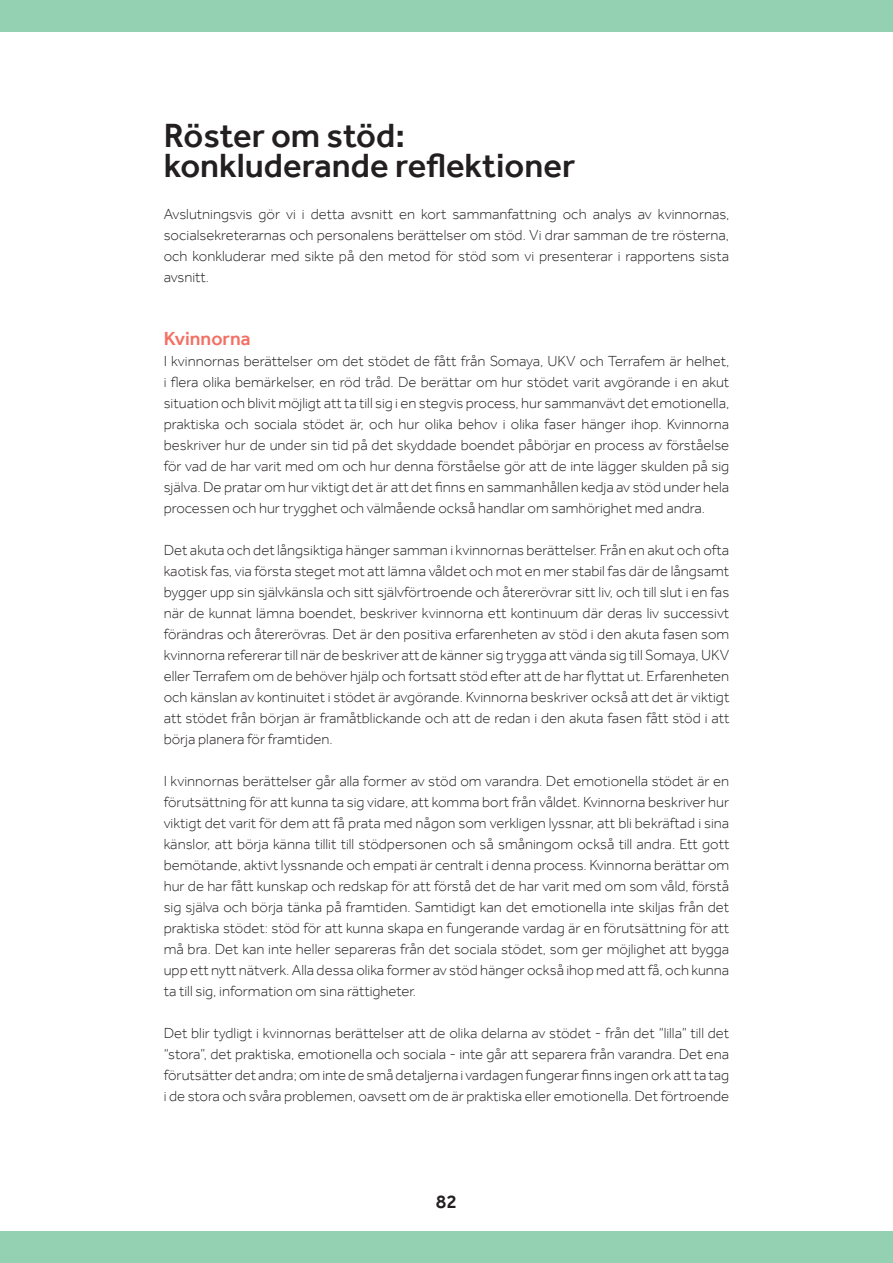
<style>
.page{position:relative;width:893px;height:1263px;background:#fff}
.page>*{position:absolute;margin:0;border:0;box-sizing:border-box;transform-origin:0 0}
.t1{font:500 34.5px "Effra";color:#231f20}
.t2{font:500 19.5px "Effra";color:#f27064}
.t3{font:500 19.5px "Effra";color:#231f20}
.t4{font:300 15px/21px "Effra";color:#231f20;text-align:justify}
</style>
<div class="page">
<div style="left:0;top:0;width:893px;height:32px;background:#93d1b2"></div>
<div style="left:0;top:1231px;width:893px;height:32px;background:#93d1b2"></div>
<p class="t1" style="left:164px;top:114px;width:243px">Röster om stöd:</p>
<p class="t1" style="left:164px;top:144px;width:413px">konkluderande reflektioner</p>
<p class="t4" style="left:164px;top:203px;width:567px">Avslutningsvis gör vi i detta avsnitt en kort sammanfattning och analys av kvinnornas, socialsekreterarnas och personalens berättelser om stöd. Vi drar samman de tre rösterna, och konkluderar med sikte på den metod för stöd som vi presenterar i rapportens sista avsnitt.</p>
<p class="t2" style="left:164px;top:326px;width:88px">Kvinnorna</p>
<p class="t4" style="left:164px;top:350px;width:567px">I kvinnornas berättelser om det stödet de fått från Somaya, UKV och Terrafem är helhet, i flera olika bemärkelser, en röd tråd. De berättar om hur stödet varit avgörande i en akut situation och blivit möjligt att ta till sig i en stegvis process, hur sammanvävt det emotionella, praktiska och sociala stödet är, och hur olika behov i olika faser hänger ihop. Kvinnorna beskriver hur de under sin tid på det skyddade boendet påbörjar en process av förståelse för vad de har varit med om och hur denna förståelse gör att de inte lägger skulden på sig själva. De pratar om hur viktigt det är att det finns en sammanhållen kedja av stöd under hela processen och hur trygghet och välmående också handlar om samhörighet med andra.</p>
<p class="t4" style="left:164px;top:539px;width:567px">Det akuta och det långsiktiga hänger samman i kvinnornas berättelser. Från en akut och ofta kaotisk fas, via första steget mot att lämna våldet och mot en mer stabil fas där de långsamt bygger upp sin självkänsla och sitt självförtroende och återerövrar sitt liv, och till slut i en fas när de kunnat lämna boendet, beskriver kvinnorna ett kontinuum där deras liv successivt förändras och återerövras. Det är den positiva erfarenheten av stöd i den akuta fasen som kvinnorna refererar till när de beskriver att de känner sig trygga att vända sig till Somaya, UKV eller Terrafem om de behöver hjälp och fortsatt stöd efter att de har flyttat ut. Erfarenheten och känslan av kontinuitet i stödet är avgörande. Kvinnorna beskriver också att det är viktigt att stödet från början är framåtblickande och att de redan i den akuta fasen fått stöd i att börja planera för framtiden.</p>
<p class="t4" style="left:164px;top:770px;width:567px">I kvinnornas berättelser går alla former av stöd om varandra. Det emotionella stödet är en förutsättning för att kunna ta sig vidare, att komma bort från våldet. Kvinnorna beskriver hur viktigt det varit för dem att få prata med någon som verkligen lyssnar, att bli bekräftad i sina känslor, att börja känna tillit till stödpersonen och så småningom också till andra. Ett gott bemötande, aktivt lyssnande och empati är centralt i denna process. Kvinnorna berättar om hur de har fått kunskap och redskap för att förstå det de har varit med om som våld, förstå sig själva och börja tänka på framtiden. Samtidigt kan det emotionella inte skiljas från det praktiska stödet: stöd för att kunna skapa en fungerande vardag är en förutsättning för att må bra. Det kan inte heller separeras från det sociala stödet, som ger möjlighet att bygga upp ett nytt nätverk. Alla dessa olika former av stöd hänger också ihop med att få, och kunna ta till sig, information om sina rättigheter.</p>
<p class="t4" style="left:164px;top:1022px;width:567px">Det blir tydligt i kvinnornas berättelser att de olika delarna av stödet - från det “lilla” till det “stora”, det praktiska, emotionella och sociala - inte går att separera från varandra. Det ena förutsätter det andra; om inte de små detaljerna i vardagen fungerar finns ingen ork att ta tag i de stora och svåra problemen, oavsett om de är praktiska eller emotionella. Det förtroende</p>
<h2 class="t3" style="left:436px;top:1190px;width:23px">82</h2>
</div>
